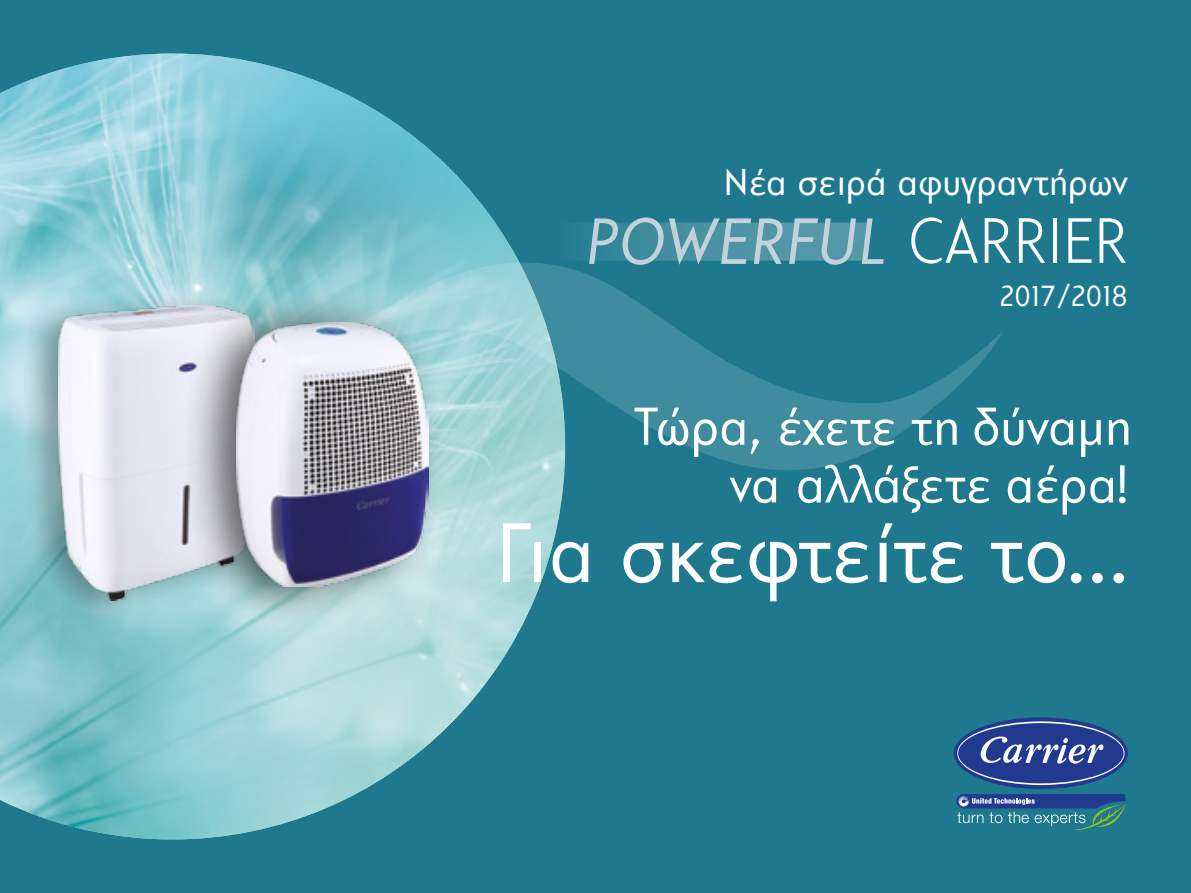
<style>
.page{position:relative;width:1191px;height:893px;background:#1e798e}
.page>*{position:absolute;margin:0;border:0;box-sizing:border-box;transform-origin:0 0}
.t1{font:91.35px "CF Roxan";letter-spacing:-.02em;color:#fff}
.t2{font:300 69.12px "CF Roxan";color:#fff}
.t3{font:57.75px/57.8px "CF Roxan";letter-spacing:-.005em;color:#fff;text-align:right}
.t4{font:40.6px "CF Roxan";color:#fff}
.t5{font:31.5px "CF Roxan";color:#fff}
.s1{font-family:"Arial Narrow";font-size:49.7px}
</style>
<div class="page">
<img style="left:0;top:54px;width:565px;height:785px">
<svg style="left:248px;top:256px;width:754px;height:216px"></svg>
<div style="left:20px;top:288px;width:241px;height:340px;background:#000;opacity:.3"></div>
<img style="left:59px;top:305px;width:121px;height:295px">
<div style="left:180px;top:287px;width:266px;height:339px;background:#000;opacity:.6"></div>
<img style="left:236px;top:322px;width:193px;height:265px">
<svg style="left:550px;top:217px;width:333px;height:48px"></svg>
<svg style="left:956px;top:794px;width:169px;height:36px"></svg>
<svg style="left:953px;top:717px;width:175px;height:72px;fill:#213a8f"></svg>
<svg style="left:957px;top:721px;width:167px;height:64px"></svg>
<div style="left:958px;top:723px;width:165px;height:60px;background:#213a8f;border-radius:50%"></div>
<svg style="left:980px;top:736px;width:123px;height:28px"></svg>
<p class="t4" style="left:723px;top:160px;width:406px">Νέα σειρά αφυγραντήρων</p>
<p class="t2" style="left:907px;top:203px;width:222px">CARRIER</p>
<p class="t5" style="left:999px;top:279px;width:130px">2017/2018</p>
<p class="t3" style="left:633px;top:399px;width:500px">Τώρα, έχετε τη δύναμη να αλλά<span class="s1">ξ</span>ετε αέρα!</p>
<h1 class="t1" style="left:497px;top:504px;width:632px">Για σκεφτείτε το...</h1>
</div>
